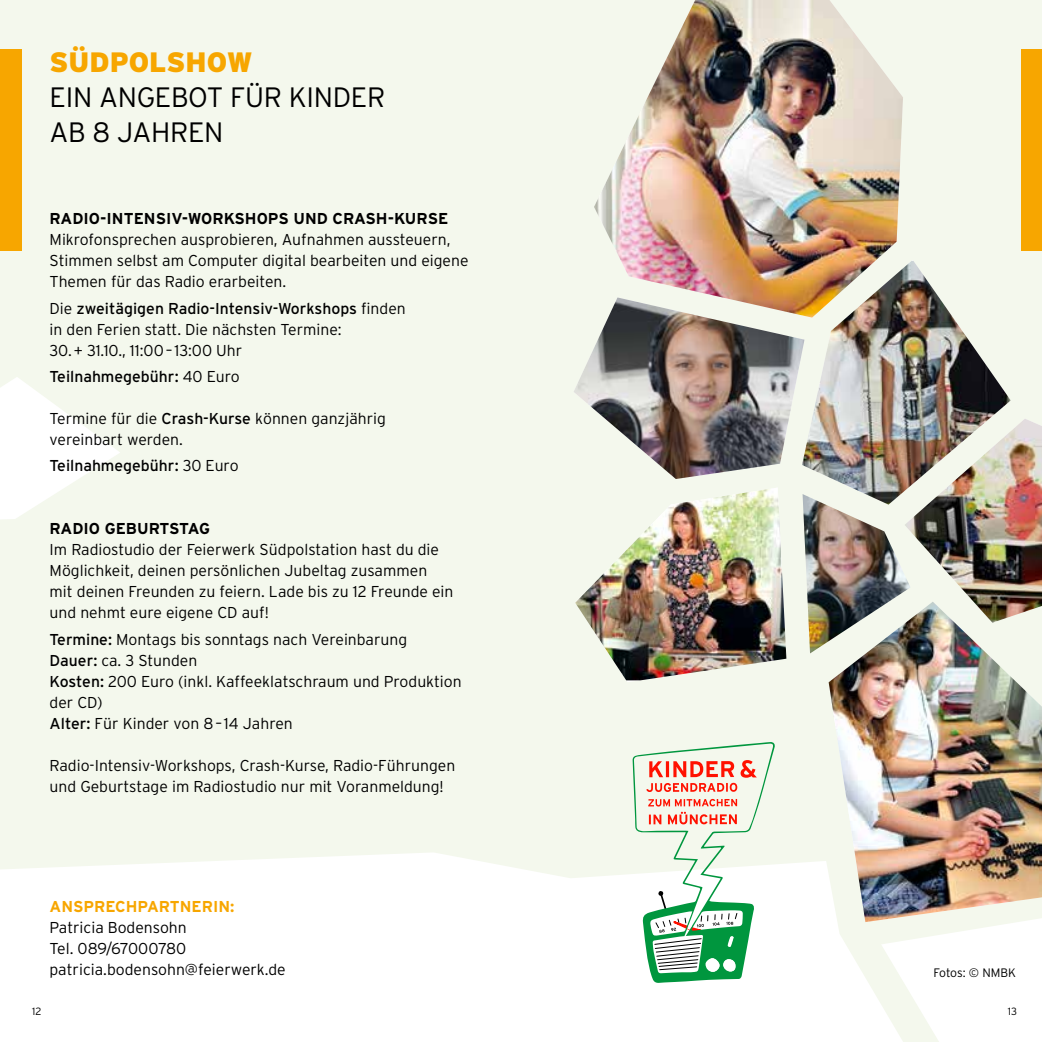
<style>
.page{position:relative;width:1042px;height:1042px;background:#f4f8ed}
.page>*{position:absolute;margin:0;border:0;box-sizing:border-box;transform-origin:0 0}
.t1{font:300 28px/35px "Interstate";letter-spacing:-.01em;color:#000}
.t2{font:900 28px "Interstate";color:#f7a600}
.t3{font:300 15.75px/21px "Interstate";color:#000}
.t4{font:700 15.75px "Interstate";color:#000}
.t5{font:15.75px "Interstate";color:#000}
.t6{font:700 15.75px "Interstate";color:#f7a600}
.t7{font:300 12.25px "Interstate";letter-spacing:-.005em;color:#000}
.t8{font:300 10.5px "Interstate";color:#000}
.s1{font-weight:400}
.s2{font-weight:300}
</style>
<div class="page">
<svg style="left:0;top:377px;width:120px;height:142px"></svg>
<div style="left:0;top:853px;width:881px;height:189px;background:#fff"></div>
<svg style="left:632px;top:742px;width:143px;height:241px"></svg>
<img style="left:594px;top:0;width:309px;height:297px">
<img style="left:574px;top:297px;width:228px;height:182px">
<img style="left:802px;top:261px;width:209px;height:233px">
<img style="left:575px;top:488px;width:211px;height:192px">
<img style="left:828px;top:623px;width:214px;height:299px">
<img style="left:904px;top:418px;width:138px;height:205px">
<svg style="left:881px;top:918px;width:161px;height:124px"></svg>
<img style="left:802px;top:494px;width:108px;height:159px">
<div style="left:1021px;top:50px;width:21px;height:201px;background:#f7a600"></div>
<div style="left:0;top:50px;width:21px;height:201px;background:#f7a600"></div>
<h1 class="t2" style="left:50px;top:46px;width:204px">SÜDPOLSHOW</h1>
<h1 class="t1" style="left:50px;top:80px;width:337px">EIN ANGEBOT FÜR KINDER<br>AB 8 JAHREN</h1>
<p class="t4" style="left:50px;top:210px;width:400px">RADIO-INTENSIV-WORKSHOPS UND CRASH-KURSE</p>
<p class="t3" style="left:50px;top:229px;width:420px">Mikrofonsprechen ausprobieren, Aufnahmen aussteuern,<br>Stimmen selbst am Computer digital bearbeiten und eigene<br>Themen für das Radio erarbeiten.</p>
<p class="t3" style="left:50px;top:297px;width:358px">Die <span class="s1">zweitägigen Radio-Intensiv-Workshops</span> finden in den Ferien statt. Die nächsten Termine:<br>30.+ 31.10., 11:00– 13:00 Uhr</p>
<p class="t5" style="left:50px;top:368px;width:192px">Teilnahmegebühr: <span class="s2">40 Euro</span></p>
<p class="t3" style="left:50px;top:408px;width:338px">Termine für die <span class="s1">Crash-Kurse</span> können ganzjährig vereinbart werden.</p>
<p class="t5" style="left:50px;top:457px;width:190px">Teilnahmegebühr: <span class="s2">30 Euro</span></p>
<p class="t4" style="left:50px;top:520px;width:162px">RADIO GEBURTSTAG</p>
<p class="t3" style="left:50px;top:539px;width:405px">Im Radiostudio der Feierwerk Südpolstation hast du die Möglichkeit, deinen persönlichen Jubeltag zusammen mit deinen Freunden zu feiern. Lade bis zu 12 Freunde ein und nehmt eure eigene CD auf!</p>
<p class="t3" style="left:50px;top:628px;width:413px"><span class="s1">Termine:</span> Montags bis sonntags nach Vereinbarung<br><span class="s1">Dauer:</span> ca. 3 Stunden<br><span class="s1">Kosten:</span> 200 Euro (inkl. Kaffeeklatschraum und Produktion der CD)<br><span class="s1">Alter:</span> Für Kinder von 8– 14 Jahren</p>
<p class="t3" style="left:50px;top:754px;width:407px">Radio-Intensiv-Workshops, Crash-Kurse, Radio-Führungen und Geburtstage im Radiostudio nur mit Voranmeldung!</p>
<p class="t6" style="left:50px;top:897px;width:186px">ANSPRECHPARTNERIN:</p>
<p class="t3" style="left:50px;top:917px;width:238px">Patricia Bodensohn<br>Tel. 089/67000780 patricia.bodensohn@feierwerk.de</p>
<p class="t8" style="left:32px;top:1005px;width:11px">12</p>
<p class="t7" style="left:933px;top:966px;width:84px">Fotos: © NMBK</p>
<p class="t8" style="left:1008px;top:1005px;width:11px">13</p>
</div>
